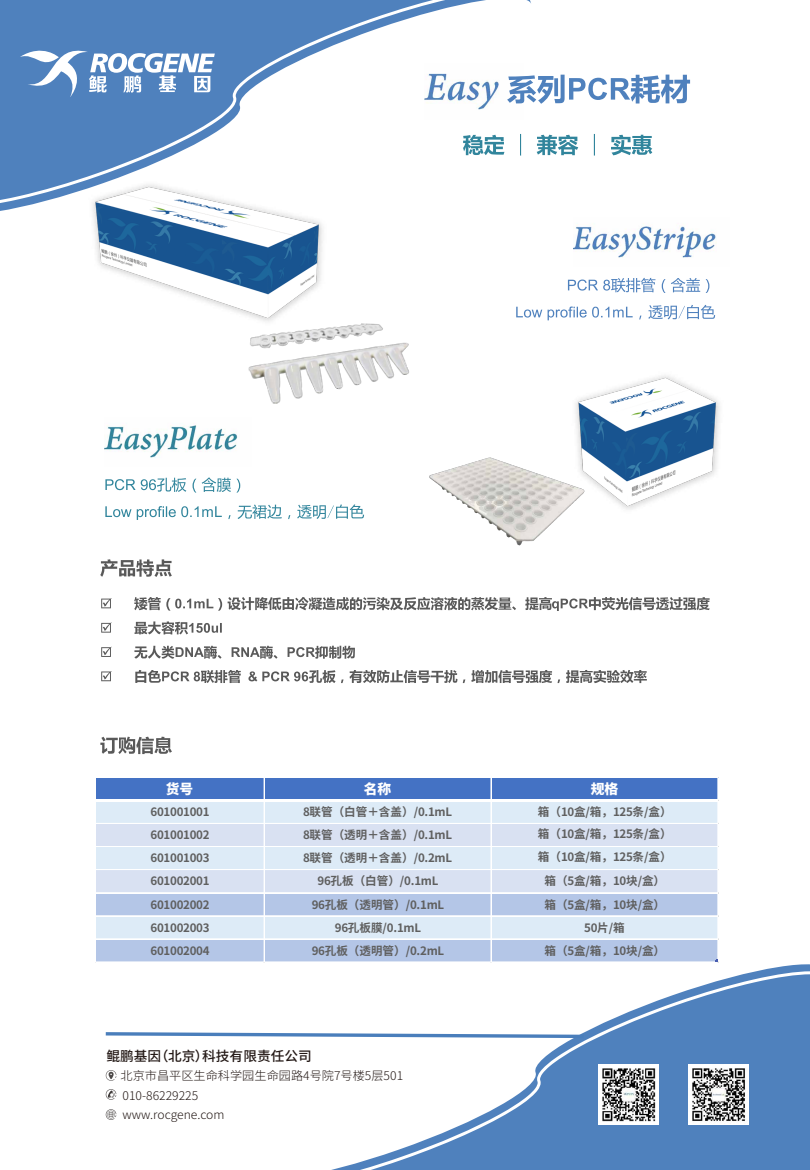
<style>
.page{position:relative;width:810px;height:1170px;background:#fff}
.page>*{position:absolute;margin:0;border:0;box-sizing:border-box;transform-origin:0 0}
.t1{font:800 13.65px "Source Han Sans SC";color:#fff}
.t2{font:500 13.5px "Source Han Sans SC";color:#231815}
.t3{font:300 12px/19.5px "Source Han Sans SC";color:#231815}
.t4{font:700 11.55px "Source Han Sans SC";letter-spacing:-.025em;color:#5f5f5f}
</style>
<div class="page">
<svg style="left:331px;top:971px;width:479px;height:199px;fill:#4f81bd"></svg>
<img style="left:573px;top:223px;width:144px;height:35px">
<svg style="left:568px;top:278px;width:141px;height:15px"></svg>
<svg style="left:516px;top:307px;width:117px;height:13px"></svg>
<svg style="left:639px;top:305px;width:76px;height:14px"></svg>
<img style="left:104px;top:425px;width:134px;height:33px">
<svg style="left:105px;top:478px;width:135px;height:15px"></svg>
<svg style="left:105px;top:506px;width:117px;height:14px"></svg>
<svg style="left:228px;top:504px;width:136px;height:15px"></svg>
<img style="left:599px;top:1065px;width:59px;height:60px">
<img style="left:689px;top:1065px;width:60px;height:60px">
<svg style="left:101px;top:598px;width:11px;height:10px"></svg>
<svg style="left:134px;top:597px;width:576px;height:14px"></svg>
<svg style="left:101px;top:622px;width:11px;height:11px"></svg>
<svg style="left:134px;top:621px;width:88px;height:13px"></svg>
<svg style="left:101px;top:647px;width:11px;height:10px"></svg>
<svg style="left:134px;top:646px;width:88px;height:13px"></svg>
<svg style="left:232px;top:646px;width:46px;height:13px"></svg>
<svg style="left:288px;top:646px;width:67px;height:13px"></svg>
<svg style="left:101px;top:671px;width:11px;height:10px"></svg>
<svg style="left:135px;top:670px;width:106px;height:13px"></svg>
<svg style="left:248px;top:670px;width:399px;height:13px"></svg>
<svg style="left:100px;top:559px;width:72px;height:18px"></svg>
<svg style="left:0;top:0;width:528px;height:207px"></svg>
<img style="left:424px;top:63px;width:99px;height:57px">
<svg style="left:507px;top:75px;width:183px;height:29px"></svg>
<svg style="left:463px;top:135px;width:41px;height:20px"></svg>
<svg style="left:520px;top:134px;width:1px;height:22px"></svg>
<svg style="left:537px;top:135px;width:41px;height:20px"></svg>
<svg style="left:594px;top:134px;width:1px;height:22px"></svg>
<svg style="left:611px;top:135px;width:41px;height:20px"></svg>
<svg style="left:106px;top:1032px;width:478px;height:6px"></svg>
<svg style="left:100px;top:737px;width:72px;height:17px"></svg>
<img style="left:429px;top:457px;width:142px;height:89px">
<img style="left:248px;top:323px;width:161px;height:81px">
<svg style="left:20px;top:42px;width:195px;height:55px"></svg>
<svg style="left:106px;top:1070px;width:11px;height:11px"></svg>
<svg style="left:106px;top:1089px;width:11px;height:11px"></svg>
<svg style="left:106px;top:1109px;width:11px;height:11px"></svg>
<img style="left:571px;top:375px;width:149px;height:135px">
<img style="left:89px;top:180px;width:237px;height:146px">
<div style="left:96px;top:778px;width:623px;height:23px;background:#4472c4"></div>
<div style="left:96px;top:800px;width:623px;height:24px;background:#ddebf7"></div>
<div style="left:96px;top:823px;width:623px;height:24px;background:#d9e1f2"></div>
<div style="left:96px;top:846px;width:623px;height:24px;background:#ddebf7"></div>
<div style="left:96px;top:870px;width:623px;height:23px;background:#d9e1f2"></div>
<div style="left:96px;top:893px;width:623px;height:23px;background:#b4c6e7"></div>
<div style="left:96px;top:916px;width:623px;height:24px;background:#ddebf7"></div>
<div style="left:96px;top:939px;width:623px;height:24px;background:#b4c6e7"></div>
<hr style="left:95px;top:800px;width:624px;height:2px;background:#fff">
<svg style="left:264px;top:778px;width:1px;height:22px"></svg>
<svg style="left:491px;top:778px;width:1px;height:22px"></svg>
<hr style="left:96px;top:823px;width:623px;height:1px;background:#fff">
<hr style="left:96px;top:846px;width:623px;height:1px;background:#fff">
<hr style="left:96px;top:869px;width:623px;height:1px;background:#fff">
<hr style="left:96px;top:870px;width:623px;height:1px;background:#fff">
<hr style="left:96px;top:892px;width:623px;height:1px;background:#fff">
<hr style="left:96px;top:893px;width:623px;height:1px;background:#fff">
<hr style="left:96px;top:915px;width:623px;height:1px;background:#fff">
<hr style="left:96px;top:916px;width:623px;height:1px;background:#fff">
<hr style="left:96px;top:939px;width:623px;height:1px;background:#fff">
<hr style="left:264px;top:802px;width:1px;height:161px;background:#fff">
<hr style="left:491px;top:802px;width:1px;height:161px;background:#fff">
<hr style="left:96px;top:962px;width:623px;height:1px;background:#fff">
<hr style="left:718px;top:802px;width:1px;height:161px;background:#fff">
<svg style="left:718px;top:777px;width:1px;height:24px"></svg>
<p class="t1" style="left:166px;top:781px;width:29px">货号</p>
<p class="t1" style="left:364px;top:781px;width:29px">名称</p>
<p class="t1" style="left:591px;top:781px;width:29px">规格</p>
<p class="t4" style="left:151px;top:805px;width:60px">601001001</p>
<p class="t4" style="left:303px;top:805px;width:151px">8联管（白管＋含盖）/0.1mL</p>
<p class="t4" style="left:538px;top:805px;width:135px">箱（10盒/箱，125条/盒）</p>
<p class="t4" style="left:151px;top:829px;width:60px">601001002</p>
<p class="t4" style="left:303px;top:829px;width:151px">8联管（透明＋含盖）/0.1mL</p>
<p class="t4" style="left:538px;top:827px;width:135px">箱（10盒/箱，125条/盒）</p>
<p class="t4" style="left:151px;top:852px;width:60px">601001003</p>
<p class="t4" style="left:303px;top:852px;width:151px">8联管（透明＋含盖）/0.2mL</p>
<p class="t4" style="left:538px;top:850px;width:135px">箱（10盒/箱，125条/盒）</p>
<p class="t4" style="left:151px;top:875px;width:60px">601002001</p>
<p class="t4" style="left:318px;top:875px;width:122px">96孔板（白管）/0.1mL</p>
<p class="t4" style="left:544px;top:875px;width:122px">箱（5盒/箱，10块/盒）</p>
<p class="t4" style="left:151px;top:898px;width:60px">601002002</p>
<p class="t4" style="left:312px;top:898px;width:134px">96孔板（透明管）/0.1mL</p>
<p class="t4" style="left:544px;top:898px;width:122px">箱（5盒/箱，10块/盒）</p>
<p class="t4" style="left:151px;top:921px;width:60px">601002003</p>
<p class="t4" style="left:335px;top:921px;width:88px">96孔板膜/0.1mL</p>
<p class="t4" style="left:584px;top:921px;width:42px">50片/箱</p>
<p class="t4" style="left:151px;top:944px;width:60px">601002004</p>
<p class="t4" style="left:312px;top:944px;width:134px">96孔板（透明管）/0.2mL</p>
<p class="t4" style="left:544px;top:944px;width:122px">箱（5盒/箱，10块/盒）</p>
<p class="t2" style="left:106px;top:1048px;width:207px">鲲鹏基因（北京）科技有限责任公司</p>
<p class="t3" style="left:121px;top:1066px;width:284px">北京市昌平区生命科学园生命园路4号院7号楼5层501<br>010-86229225<br>www.rocgene.com</p>
</div>
